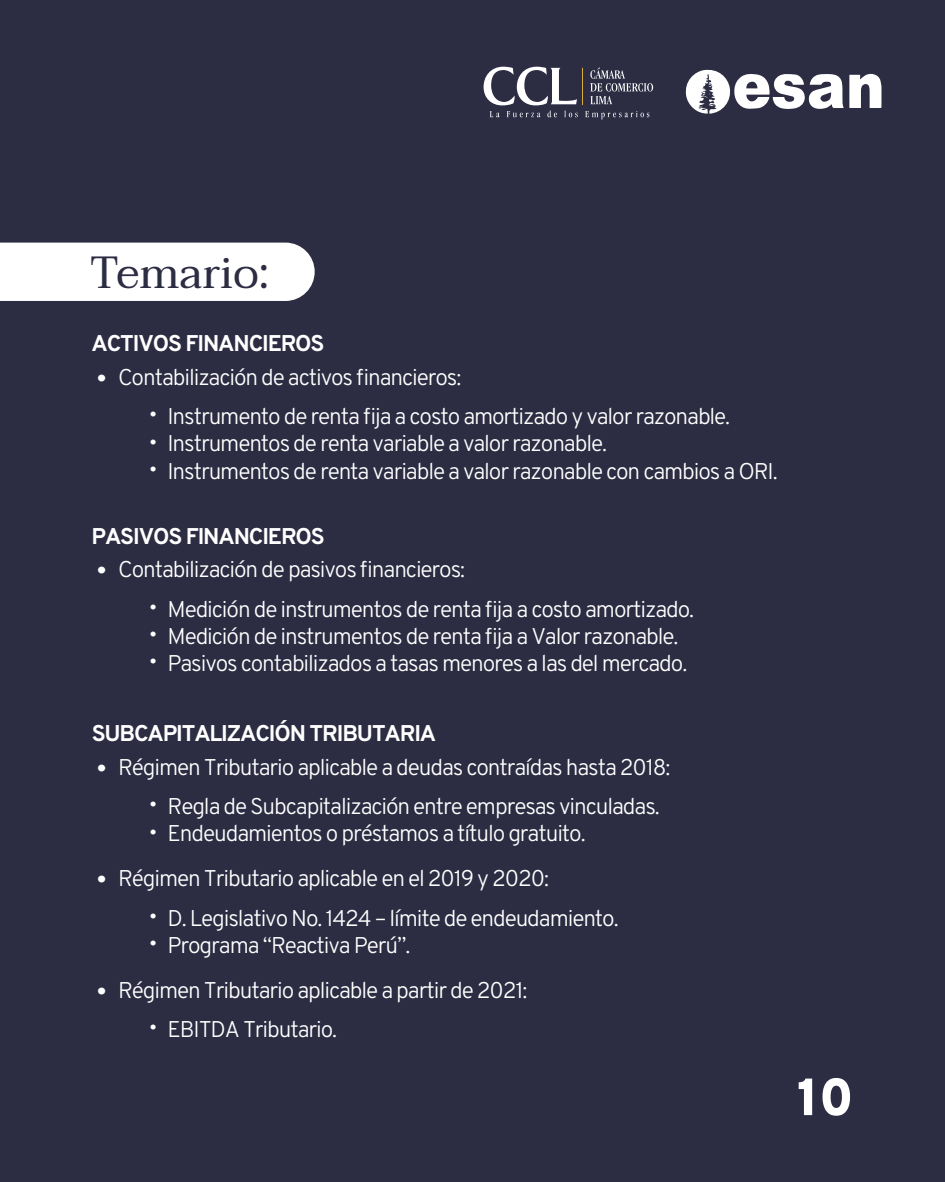
<style>
.page{position:relative;width:945px;height:1182px;background:#fff}
.page>*{position:absolute;margin:0;border:0;box-sizing:border-box;transform-origin:0 0}
.t1{font:900 52.15px "Overpass";color:#fff}
.t2{font:44.8px "Taviraj";color:#2c2c43}
.t3{font:300 22.75px/27.3px "Overpass";letter-spacing:-.05em;color:#fff}
.t4{font:700 22.75px "Overpass";letter-spacing:-.05em;color:#fff}
.t5{font:900 22.75px "Overpass";color:#fff}
</style>
<div class="page">
<div style="left:0;top:0;width:945px;height:1181px;background:#2c2c43"></div>
<div style="left:0;top:242px;width:315px;height:59px;background:#fff"></div>
<svg style="left:590px;top:67px;width:63px;height:37px"></svg>
<hr style="left:582px;top:68px;width:1px;height:37px;background:#d9ad37">
<svg style="left:484px;top:67px;width:94px;height:50px"></svg>
<svg style="left:585px;top:111px;width:64px;height:8px"></svg>
<svg style="left:685px;top:69px;width:197px;height:45px"></svg>
<h2 class="t2" style="left:90px;top:237px;width:181px">Temario:</h2>
<p class="t4" style="left:92px;top:325px;width:234px">ACTIVOS FINANCIEROS</p>
<p class="t5" style="left:97px;top:359px;width:11px">•</p>
<p class="t3" style="left:118px;top:362px;width:345px">Contabilización de activos financieros:</p>
<p class="t3" style="left:148px;top:400px;width:11px;text-align:justify">• • •</p>
<p class="t3" style="left:168px;top:401px;width:612px">Instrumento de renta fija a costo amortizado y valor razonable.<br>Instrumentos de renta variable a valor razonable.<br>Instrumentos de renta variable a valor razonable con cambios a ORI.</p>
<p class="t4" style="left:92px;top:517px;width:235px">PASIVOS FINANCIEROS</p>
<p class="t5" style="left:97px;top:551px;width:11px">•</p>
<p class="t3" style="left:118px;top:554px;width:348px">Contabilización de pasivos financieros:</p>
<p class="t3" style="left:149px;top:592px;width:11px;text-align:justify">• • •</p>
<p class="t3" style="left:168px;top:594px;width:528px">Medición de instrumentos de renta fija a costo amortizado.<br>Medición de instrumentos de renta fija a Valor razonable.<br>Pasivos contabilizados a tasas menores a las del mercado.</p>
<p class="t4" style="left:92px;top:715px;width:346px">SUBCAPITALIZACIÓN TRIBUTARIA</p>
<p class="t5" style="left:97px;top:749px;width:11px">•</p>
<p class="t5" style="left:97px;top:860px;width:11px">•</p>
<p class="t5" style="left:97px;top:972px;width:11px">•</p>
<p class="t3" style="left:118px;top:752px;width:554px">Régimen Tributario aplicable a deudas contraídas hasta 2018:</p>
<p class="t3" style="left:149px;top:789px;width:11px">• •</p>
<p class="t3" style="left:168px;top:791px;width:494px">Regla de Subcapitalización entre empresas vinculadas.<br>Endeudamientos o préstamos a título gratuito.</p>
<p class="t3" style="left:168px;top:857px;width:453px;line-height:39.6px;text-indent:-49px">Régimen Tributario aplicable en el 2019 y 2020:<br>D. Legislativo No. 1424 – límite de endeudamiento.</p>
<p class="t3" style="left:168px;top:930px;width:244px">Programa “Reactiva Perú”.</p>
<p class="t3" style="left:149px;top:901px;width:11px">• •</p>
<p class="t3" style="left:168px;top:968px;width:361px;line-height:39.6px;text-indent:-49px">Régimen Tributario aplicable a partir de 2021:<br>EBITDA Tributario.</p>
<p class="t3" style="left:149px;top:1012px;width:11px">•</p>
<h1 class="t1" style="left:797px;top:1054px;width:58px">10</h1>
</div>
